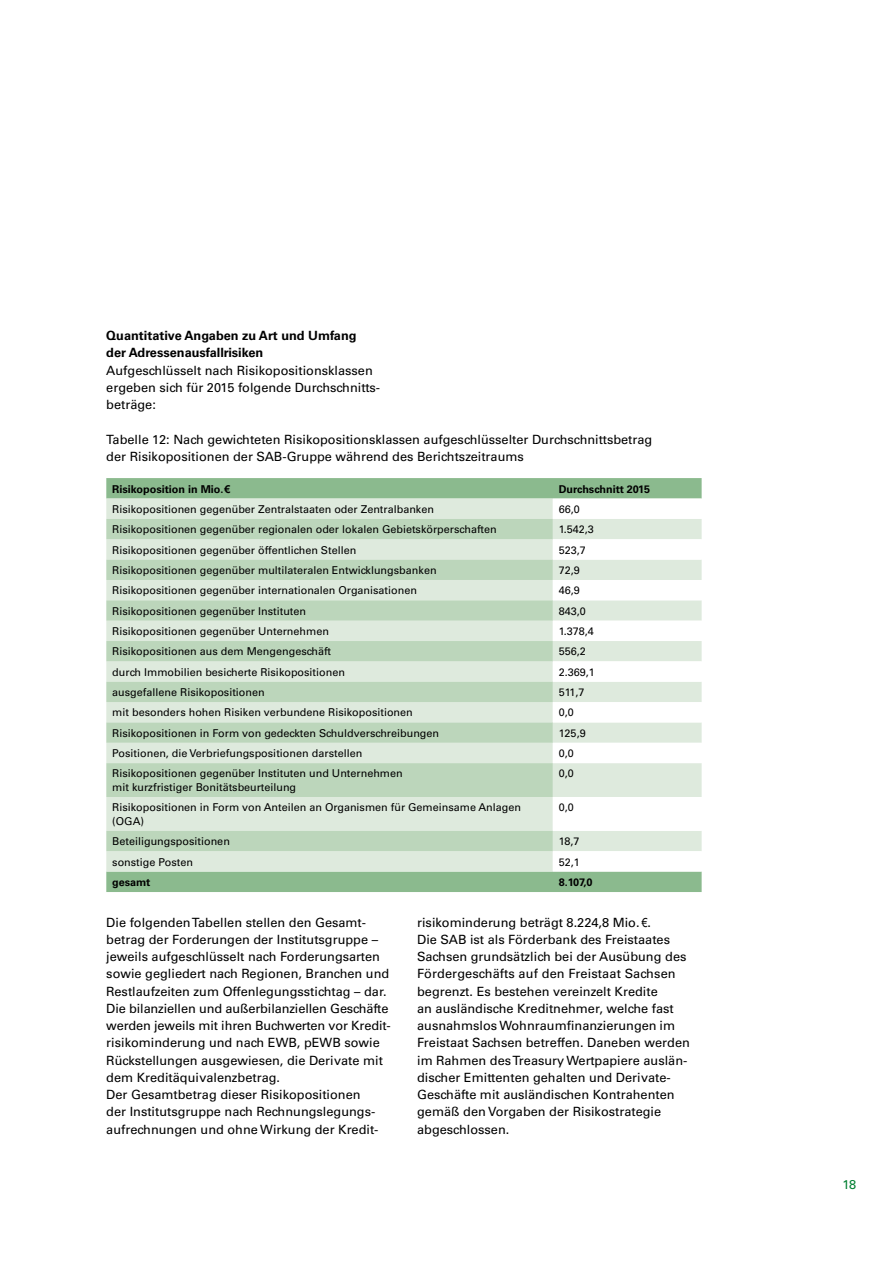
<style>
.page{position:relative;width:893px;height:1263px;background:#fff}
.page>*{position:absolute;margin:0;border:0;box-sizing:border-box;transform-origin:0 0}
.t1{font:12.75px/17.2px "Univers";color:#000}
.t2{font:700 12.75px/17.2px "Univers";color:#000}
.t3{font:12.75px "Univers";color:#007f31}
.t4{font:10.8px/13.5px "Univers";color:#000}
.t5{font:700 10.8px "Univers";color:#000}
.s1{font-family:"Arial"}
.s2{font-family:"Arial Narrow"}
</style>
<div class="page">
<svg style="left:106px;top:478px;width:596px;height:414px;background:#8ebc91"></svg>
<div style="left:106px;top:499px;width:447px;height:372px;background:#deeadd"></div>
<svg style="left:553px;top:499px;width:149px;height:372px"></svg>
<svg style="left:106px;top:519px;width:447px;height:332px;background:#ccdfcb"></svg>
<p class="t2" style="left:106px;top:327px;width:252px">Quantitative Angaben zu Art und Umfang der Adressenausfallrisiken</p>
<p class="t1" style="left:106px;top:361px;width:275px">Aufgeschlüsselt nach Risikopositionsklassen ergeben sich für 2015 folgende Durchschnitts&shy;beträge:</p>
<p class="t1" style="left:106px;top:430px;width:548px">Tabelle 12: Nach gewichteten Risikopositionsklassen aufgeschlüsselter Durchschnittsbetrag der Risikopositionen der SAB-Gruppe während des Berichtszeitraums</p>
<p class="t5" style="left:112px;top:482px;width:120px">Risikoposition in Mio.<span class="s1">€</span></p>
<p class="t5" style="left:559px;top:482px;width:93px">Durchschnitt 2015</p>
<p class="t4" style="left:112px;top:502px;width:323px">Risikopositionen gegenüber Zentralstaaten oder Zentralbanken</p>
<p class="t4" style="left:559px;top:502px;width:23px">66,0</p>
<p class="t4" style="left:112px;top:523px;width:386px">Risikopositionen gegenüber regionalen oder lokalen Gebietskörperschaften</p>
<p class="t4" style="left:559px;top:523px;width:36px">1.542,3</p>
<p class="t4" style="left:112px;top:543px;width:246px">Risikopositionen gegenüber öffentlichen Stellen</p>
<p class="t4" style="left:559px;top:543px;width:29px">523,7</p>
<p class="t4" style="left:112px;top:563px;width:326px">Risikopositionen gegenüber multilateralen Entwicklungsbanken</p>
<p class="t4" style="left:559px;top:563px;width:23px">72,9</p>
<p class="t4" style="left:112px;top:584px;width:306px">Risikopositionen gegenüber internationalen Organisationen</p>
<p class="t4" style="left:559px;top:584px;width:23px">46,9</p>
<p class="t4" style="left:112px;top:604px;width:195px">Risikopositionen gegenüber Instituten</p>
<p class="t4" style="left:559px;top:604px;width:29px">843,0</p>
<p class="t4" style="left:112px;top:624px;width:218px">Risikopositionen gegenüber Unternehmen</p>
<p class="t4" style="left:559px;top:624px;width:36px">1.378,4</p>
<p class="t4" style="left:112px;top:645px;width:220px">Risikopositionen aus dem Mengengeschäft</p>
<p class="t4" style="left:559px;top:645px;width:29px">556,2</p>
<p class="t4" style="left:112px;top:665px;width:234px">durch Immobilien besicherte Risikopositionen</p>
<p class="t4" style="left:559px;top:665px;width:38px">2.369,1</p>
<p class="t4" style="left:112px;top:685px;width:154px">ausgefallene Risikopositionen</p>
<p class="t4" style="left:559px;top:685px;width:27px">511,7</p>
<p class="t4" style="left:112px;top:706px;width:302px">mit besonders hohen Risiken verbundene Risikopositionen</p>
<p class="t4" style="left:559px;top:706px;width:17px">0,0</p>
<p class="t4" style="left:112px;top:726px;width:328px">Risikopositionen in Form von gedeckten Schuldverschreibungen</p>
<p class="t4" style="left:559px;top:726px;width:28px">125,9</p>
<p class="t4" style="left:112px;top:746px;width:252px">Positionen, die Verbriefungspositionen darstellen</p>
<p class="t4" style="left:559px;top:746px;width:17px">0,0</p>
<p class="t4" style="left:112px;top:767px;width:292px">Risikopositionen gegenüber Instituten und Unternehmen mit kurzfristiger Bonitätsbeurteilung</p>
<p class="t4" style="left:559px;top:767px;width:17px">0,0</p>
<p class="t4" style="left:112px;top:801px;width:410px">Risikopositionen in Form von Anteilen an Organismen für Gemeinsame Anlagen (OGA)</p>
<p class="t4" style="left:559px;top:801px;width:17px">0,0</p>
<p class="t4" style="left:112px;top:834px;width:119px">Beteiligungspositionen</p>
<p class="t4" style="left:559px;top:834px;width:22px">18,7</p>
<p class="t4" style="left:112px;top:855px;width:82px">sonstige Posten</p>
<p class="t4" style="left:559px;top:855px;width:23px">52,1</p>
<p class="t5" style="left:112px;top:876px;width:40px">gesamt</p>
<p class="t5" style="left:559px;top:876px;width:35px">8.107,0</p>
<p class="t1" style="left:106px;top:913px;width:285px">Die folgenden Tabellen stellen den Gesamt&shy;betrag der Forderungen der Institutsgruppe – jeweils aufgeschlüsselt nach Forderungsarten sowie gegliedert nach Regionen, Branchen und Restlaufzeiten zum Offenlegungsstichtag – dar.<br>Die bilanziellen und außerbilanziellen Geschäfte werden jeweils mit ihren Buchwerten vor Kredit&shy;risikominderung und nach EWB, pEWB sowie Rückstellungen ausgewiesen, die Derivate mit dem Kreditäquivalenzbetrag.<br>Der Gesamtbetrag dieser Risikopositionen<br>der Institutsgruppe nach Rechnungslegungs&shy;aufrechnungen und ohne Wirkung der Kredit-</p>
<p class="t1" style="left:417px;top:913px;width:274px">risikominderung beträgt 8.224,8 Mio. <span class="s2">€</span>.<br>Die SAB ist als Förderbank des Freistaates Sachsen grundsätzlich bei der Ausübung des Fördergeschäfts auf den Freistaat Sachsen begrenzt. Es bestehen vereinzelt Kredite<br>an ausländische Kreditnehmer, welche fast ausnahmslos Wohnraumfinanzierungen im Freistaat Sachsen betreffen. Daneben werden im Rahmen des Treasury Wertpapiere auslän&shy;discher Emittenten gehalten und Derivate-Geschäfte mit ausländischen Kontrahenten gemäß den Vorgaben der Risikostrategie abgeschlossen.</p>
<p class="t3" style="left:842px;top:1176px;width:15px">18</p>
</div>
